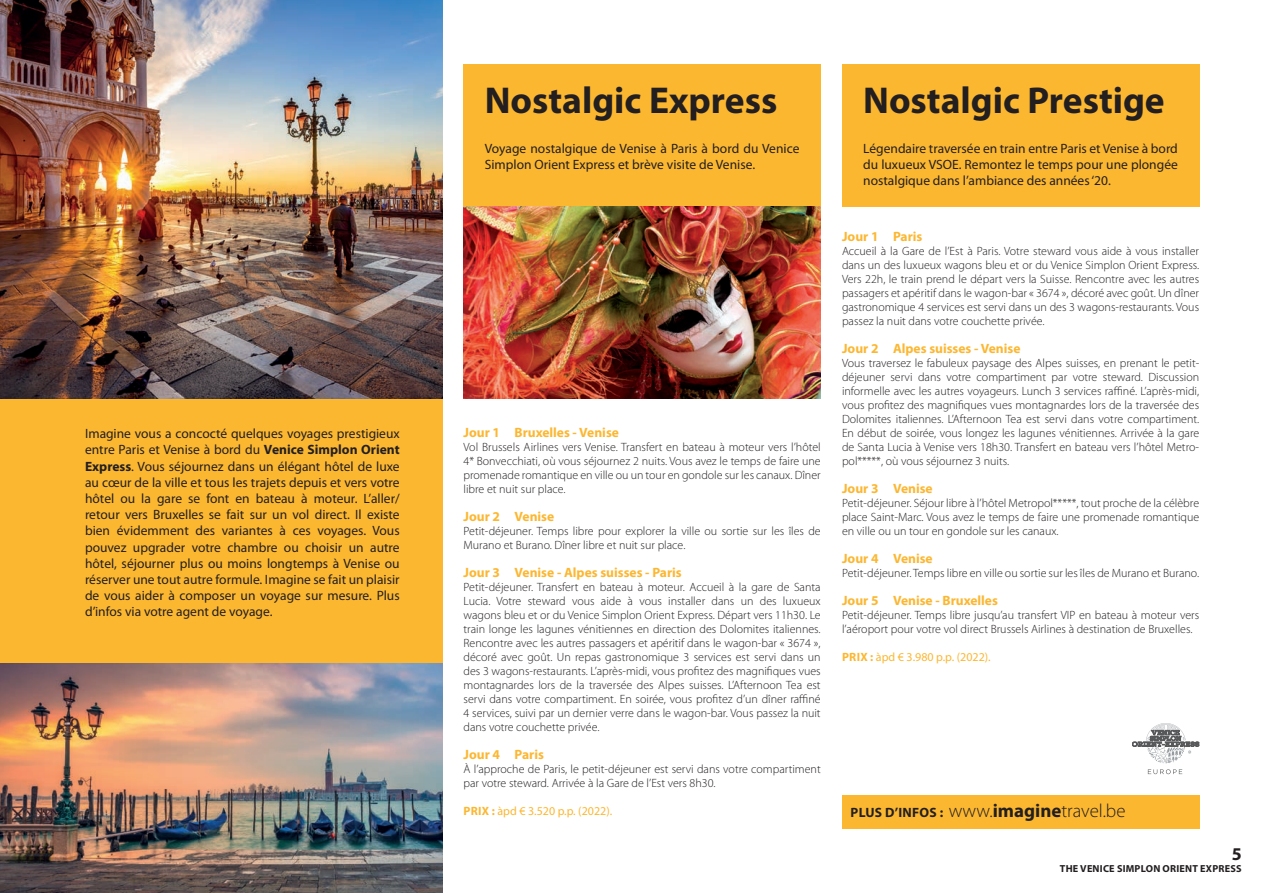
<style>
.page{position:relative;width:1263px;height:893px;background:#fff}
.page>*{position:absolute;margin:0;border:0;box-sizing:border-box;transform-origin:0 0}
.t1{font:700 37.5px "Myriad Pro";color:#231f20}
.t2{font:300 18.9px "Myriad Pro";color:#231f20}
.t3{font:700 18px "Myriad Pro";color:#231f20}
.t4{font:13.5px/16.2px "Myriad Pro";color:#231f20;text-align:justify}
.t5{font:700 13.5px "Myriad Pro";color:#fcb731}
.t6{font:300 12px/14px "Myriad Pro";color:#231f20;text-align:justify}
.t7{font:12px "Myriad Pro";color:#fcb731}
.t8{font:700 10.2px "Myriad Pro";letter-spacing:.02em;color:#231f20}
.s1{font-weight:700}
.s2{font-weight:700;font-size:13.5px}
</style>
<div class="page">
<div style="left:0;top:0;width:442px;height:893px;background:#fcb731"></div>
<div style="left:463px;top:64px;width:358px;height:143px;background:#fcb731"></div>
<div style="left:842px;top:64px;width:357px;height:143px;background:#fcb731"></div>
<img style="left:463px;top:207px;width:358px;height:191px">
<img style="left:0;top:0;width:442px;height:398px">
<img style="left:0;top:664px;width:442px;height:229px">
<div style="left:842px;top:795px;width:357px;height:34px;background:#fcb731"></div>
<svg style="left:1132px;top:723px;width:67px;height:40px"></svg>
<svg style="left:1148px;top:769px;width:34px;height:5px"></svg>
<h1 class="t1" style="left:485px;top:80px;width:294px">Nostalgic Express</h1>
<h1 class="t1" style="left:863px;top:80px;width:303px">Nostalgic Prestige</h1>
<p class="t4" style="left:485px;top:141px;width:316px">Voyage nostalgique de Venise à Paris à bord du Venice<br>Simplon Orient Express et brève visite de Venise.</p>
<p class="t4" style="left:863px;top:141px;width:316px">Légendaire traversée en train entre Paris et Venise à bord du luxueux VSOE. Remontez le temps pour une plongée nostalgique dans l’ambiance des années ‘20.</p>
<p class="t4" style="left:85px;top:426px;width:316px">Imagine vous a concocté quelques voyages prestigieux entre Paris et Venise à bord du <span class="s1">Venice Simplon Orient Express</span>. Vous séjournez dans un élégant hôtel de luxe au cœur de la ville et tous les trajets depuis et vers votre hôtel ou la gare se font en bateau à moteur. L’aller/ retour vers Bruxelles se fait sur un vol direct. Il existe bien évidemment des variantes à ces voyages. Vous pouvez upgrader votre chambre ou choisir un autre hôtel, séjourner plus ou moins longtemps à Venise ou réserver une tout autre formule. Imagine se fait un plaisir de vous aider à composer un voyage sur mesure. Plus d’infos via votre agent de voyage.</p>
<p class="t5" style="left:463px;top:425px;width:157px">Jour 1 Bruxelles - Venise</p>
<p class="t6" style="left:463px;top:440px;width:359px">Vol Brussels Airlines vers Venise. Transfert en bateau à moteur vers l’hôtel 4* Bonvecchiati, où vous séjournez 2 nuits. Vous avez le temps de faire une promenade romantique en ville ou un tour en gondole sur les canaux. Dîner libre et nuit sur place.</p>
<p class="t5" style="left:463px;top:509px;width:92px">Jour 2 Venise</p>
<p class="t6" style="left:463px;top:524px;width:359px">Petit-déjeuner. Temps libre pour explorer la ville ou sortie sur les îles de<br>Murano et Burano. Dîner libre et nuit sur place.</p>
<p class="t5" style="left:463px;top:565px;width:220px">Jour 3 Venise - Alpes suisses - Paris</p>
<p class="t6" style="left:463px;top:580px;width:359px">Petit-déjeuner. Transfert en bateau à moteur. Accueil à la gare de Santa Lucia. Votre steward vous aide à vous installer dans un des luxueux wagons bleu et or du Venice Simplon Orient Express. Départ vers 11h30. Le train longe les lagunes vénitiennes en direction des Dolomites italiennes.<br>Rencontre avec les autres passagers et apéritif dans le wagon-bar « 3674 », décoré avec goût. Un repas gastronomique 3 services est servi dans un des 3 wagons-restaurants. L’après-midi, vous profitez des magnifiques vues montagnardes lors de la traversée des Alpes suisses. L’Afternoon Tea est servi dans votre compartiment. En soirée, vous profitez d’un dîner raffiné 4 services, suivi par un dernier verre dans le wagon-bar. Vous passez la nuit dans votre couchette privée.</p>
<p class="t5" style="left:463px;top:747px;width:82px">Jour 4 Paris</p>
<p class="t6" style="left:463px;top:762px;width:359px">À l’approche de Paris, le petit-déjeuner est servi dans votre compartiment par votre steward. Arrivée à la Gare de l’Est vers 8h30.</p>
<p class="t7" style="left:464px;top:805px;width:150px"><span class="s1">PRIX :</span> àpd € 3.520 p.p. (2022).</p>
<p class="t5" style="left:842px;top:229px;width:82px">Jour 1 Paris</p>
<p class="t6" style="left:842px;top:244px;width:359px">Accueil à la Gare de l’Est à Paris. Votre steward vous aide à vous installer dans un des luxueux wagons bleu et or du Venice Simplon Orient Express.<br>Vers 22h, le train prend le départ vers la Suisse. Rencontre avec les autres passagers et apéritif dans le wagon-bar « 3674 », décoré avec goût. Un dîner gastronomique 4 services est servi dans un des 3 wagons-restaurants. Vous passez la nuit dans votre couchette privée.</p>
<p class="t5" style="left:842px;top:341px;width:180px">Jour 2 Alpes suisses - Venise</p>
<p class="t6" style="left:842px;top:356px;width:359px">Vous traversez le fabuleux paysage des Alpes suisses, en prenant le petit&shy;déjeuner servi dans votre compartiment par votre steward. Discussion informelle avec les autres voyageurs. Lunch 3 services raffiné. L’après-midi, vous profitez des magnifiques vues montagnardes lors de la traversée des Dolomites italiennes. L’Afternoon Tea est servi dans votre compartiment.<br>En début de soirée, vous longez les lagunes vénitiennes. Arrivée à la gare de Santa Lucia à Venise vers 18h30. Transfert en bateau vers l’hôtel Metro&shy;pol*****, où vous séjournez 3 nuits.</p>
<p class="t5" style="left:842px;top:481px;width:92px">Jour 3 Venise</p>
<p class="t6" style="left:842px;top:496px;width:359px">Petit-déjeuner. Séjour libre à l’hôtel Metropol*****, tout proche de la célèbre place Saint-Marc. Vous avez le temps de faire une promenade romantique en ville ou un tour en gondole sur les canaux.</p>
<p class="t5" style="left:842px;top:551px;width:92px">Jour 4 Venise</p>
<p class="t6" style="left:842px;top:566px;width:359px">Petit-déjeuner. Temps libre en ville ou sortie sur les îles de Murano et Burano.</p>
<p class="t5" style="left:842px;top:593px;width:157px">Jour 5 Venise - Bruxelles</p>
<p class="t6" style="left:842px;top:608px;width:359px">Petit-déjeuner. Temps libre jusqu’au transfert VIP en bateau à moteur vers l’aéroport pour votre vol direct Brussels Airlines à destination de Bruxelles.</p>
<p class="t7" style="left:842px;top:651px;width:150px"><span class="s1">PRIX :</span> àpd € 3.980 p.p. (2022).</p>
<h2 class="t2" style="left:851px;top:801px;width:276px"><span class="s2">PLUS D’INFOS :</span> www.<span class="s1">imagine</span>travel.be</h2>
<h3 class="t3" style="left:1232px;top:843px;width:11px">5</h3>
<p class="t8" style="left:1060px;top:863px;width:183px">THE VENICE SIMPLON ORIENT EXPRESS</p>
</div>
